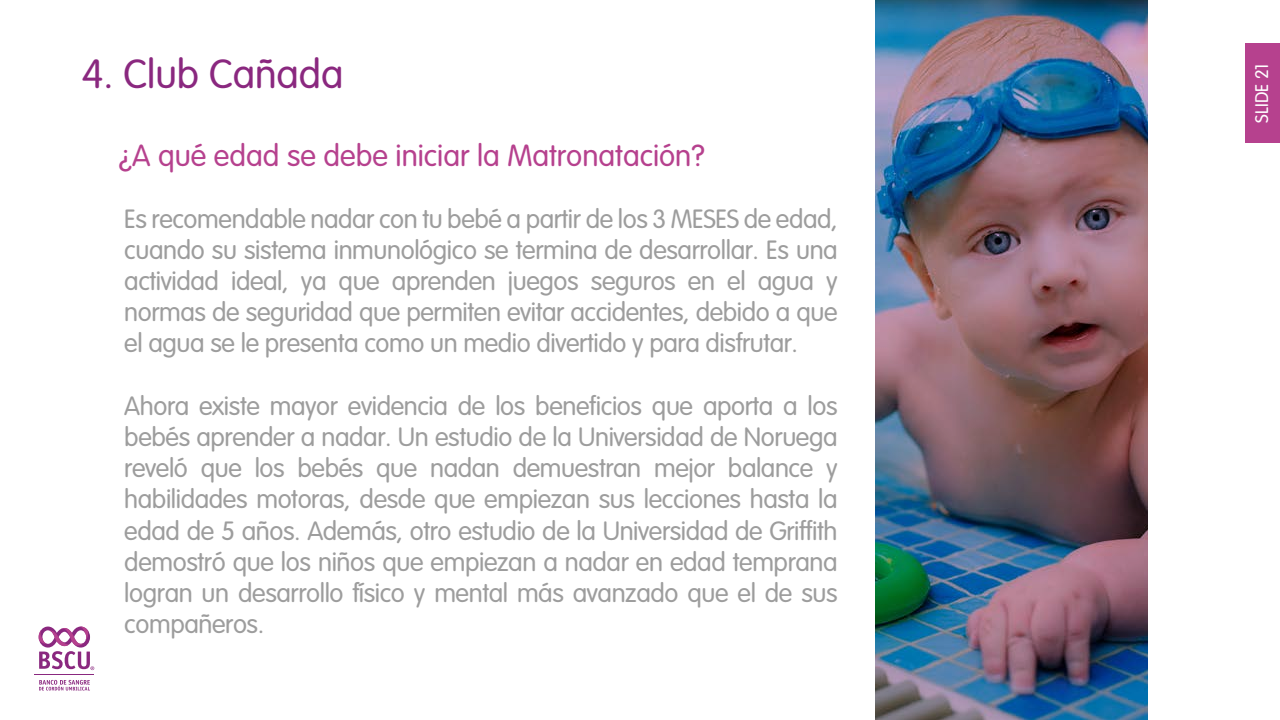
<style>
.page{position:relative;width:1280px;height:720px;background:#fff}
.page>*{position:absolute;margin:0;border:0;box-sizing:border-box;transform-origin:0 0}
.t1{font:300 40px "VAG Rounded Std";color:#8a287f}
.t2{font:300 30px "VAG Rounded Std";color:#b6418e}
.t3{font:300 26px/31.2px "VAG Rounded Std";letter-spacing:-.015em;color:#9d9d9d;text-align:justify}
.t4{font:300 18px "VAG Rounded Std";color:#fff}
</style>
<div class="page">
<svg style="left:39px;top:680px;width:51px;height:11px"></svg>
<hr style="left:34px;top:674px;width:60px;height:1px;background:#8a287f">
<svg style="left:39px;top:627px;width:55px;height:43px"></svg>
<div style="left:1245px;top:43px;width:35px;height:100px;background:#b6418e"></div>
<img style="left:876px;top:0;width:272px;height:720px">
<h1 class="t1" style="left:82px;top:51px;width:263px">4. Club Cañada</h1>
<p class="t2" style="left:119px;top:138px;width:587px">¿A qué edad se debe iniciar la Matronatación?</p>
<p class="t3" style="left:124px;top:204px;width:715px">Es recomendable nadar con tu bebé a partir de los 3 MESES de edad, cuando su sistema inmunológico se termina de desarrollar. Es una actividad ideal, ya que aprenden juegos seguros en el agua y normas de seguridad que permiten evitar accidentes, debido a que el agua se le presenta como un medio divertido y para disfrutar.</p>
<p class="t3" style="left:124px;top:391px;width:715px">Ahora existe mayor evidencia de los beneficios que aporta a los bebés aprender a nadar. Un estudio de la Universidad de Noruega reveló que los bebés que nadan demuestran mejor balance y habilidades motoras, desde que empiezan sus lecciones hasta la edad de 5 años. Además, otro estudio de la Universidad de Griffith demostró que los niños que empiezan a nadar en edad temprana logran un desarrollo físico y mental más avanzado que el de sus compañeros.</p>
<p class="t4" style="left:1252px;top:123px;width:61px;rotate:-90deg">SLIDE 21</p>
</div>
